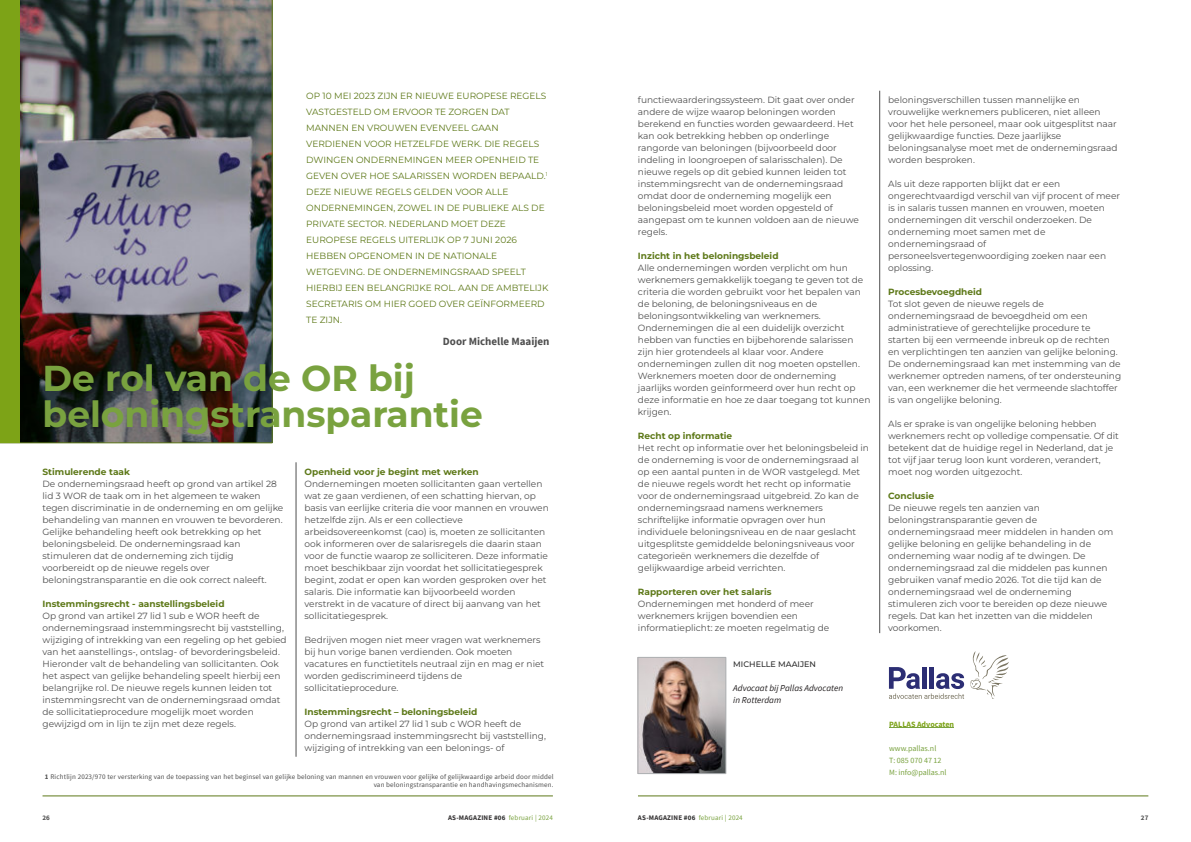
<style>
.page{position:relative;width:1191px;height:842px;background:#fff}
.page>*{position:absolute;margin:0;border:0;box-sizing:border-box;transform-origin:0 0}
.t1{font:700 36px/36px "Montserrat";color:#79a23f}
.t2{font:700 11px "Source Sans Pro";color:#4f4f4f}
.t3{font:9px/12px "Montserrat";color:#4f4f4f}
.t4{font:9px/16px "Montserrat";color:#5e7919}
.t5{font:700 9px "Montserrat";color:#5e7919}
.t6{font:italic 9px/12px "Source Sans Pro";color:#231f20}
.t7{font:8px/12px "Source Sans Pro";color:#79a23f}
.t8{font:700 8px "Source Sans Pro";color:#7da317}
.t9{font:500 8px "Montserrat";color:#2d2d2d}
.t10{font:7px/8px "Source Sans Pro";letter-spacing:.025em;color:#4f4f4f;text-align:right}
.t11{font:7px "Source Sans Pro";letter-spacing:.025em;color:#79a23f}
.t12{font:700 7px "Source Sans Pro";color:#4f4f4f}
.s1{font-weight:700}
.s2{font-weight:700;color:#333132}
.s3{font-weight:700;color:#2d2d2d}
</style>
<div class="page">
<img style="left:20px;top:0;width:252px;height:443px">
<div style="left:0;top:0;width:20px;height:443px;background:#7da317"></div>
<hr style="left:296px;top:462px;width:1px;height:295px;background:#4f4f4f">
<hr style="left:43px;top:795px;width:510px;height:1px;background:#5e7919">
<hr style="left:638px;top:795px;width:510px;height:1px;background:#5e7919">
<hr style="left:879px;top:91px;width:1px;height:542px;background:#4f4f4f">
<svg style="left:889px;top:651px;width:120px;height:48px"></svg>
<hr style="left:889px;top:727px;width:65px;height:1px;background:#79a23f">
<img style="left:640px;top:659px;width:84px;height:113px">
<div style="left:638px;top:657px;width:88px;height:117px;border:1px solid #adb0b2"></div>
<p class="t4" style="left:306px;top:88px;width:244px">OP 10 MEI 2023 ZIJN ER NIEUWE EUROPESE REGELS VASTGESTELD OM ERVOOR TE ZORGEN DAT MANNEN EN VROUWEN EVENVEEL GAAN VERDIENEN VOOR HETZELFDE WERK. DIE REGELS DWINGEN ONDERNEMINGEN MEER OPENHEID TE GEVEN OVER HOE SALARISSEN WORDEN BEPAALD.<sup>1<br></sup>DEZE NIEUWE REGELS GELDEN VOOR ALLE ONDERNEMINGEN, ZOWEL IN DE PUBLIEKE ALS DE PRIVATE SECTOR. NEDERLAND MOET DEZE EUROPESE REGELS UITERLIJK OP 7 JUNI 2026<br>HEBBEN OPGENOMEN IN DE NATIONALE WETGEVING. DE ONDERNEMINGSRAAD SPEELT HIERBIJ EEN BELANGRIJKE ROL. AAN DE AMBTELIJK SECRETARIS OM HIER GOED OVER GEÏNFORMEERD TE ZIJN.</p>
<p class="t2" style="left:443px;top:337px;width:108px">Door Michelle Maaijen</p>
<h1 class="t1" style="left:43px;top:360px;width:442px">De rol van de OR bij beloningstransparantie</h1>
<p class="t5" style="left:43px;top:466px;width:89px">Stimulerende taak</p>
<p class="t3" style="left:43px;top:477px;width:242px">De ondernemingsraad heeft op grond van artikel 28 lid 3 WOR de taak om in het algemeen te waken tegen discriminatie in de onderneming en om gelijke behandeling van mannen en vrouwen te bevorderen.<br>Gelijke behandeling heeft ook betrekking op het beloningsbeleid. De ondernemingsraad kan stimuleren dat de onderneming zich tijdig voorbereidt op de nieuwe regels over beloningstransparantie en die ook correct naleeft.</p>
<p class="t5" style="left:43px;top:598px;width:183px">Instemmingsrecht - aanstellingsbeleid</p>
<p class="t3" style="left:43px;top:609px;width:246px">Op grond van artikel 27 lid 1 sub e WOR heeft de ondernemingsraad instemmingsrecht bij vaststelling, wijziging of intrekking van een regeling op het gebied van het aanstellings-, ontslag- of bevorderingsbeleid.<br>Hieronder valt de behandeling van sollicitanten. Ook het aspect van gelijke behandeling speelt hierbij een belangrijke rol. De nieuwe regels kunnen leiden tot instemmingsrecht van de ondernemingsraad omdat de sollicitatieprocedure mogelijk moet worden gewijzigd om in lijn te zijn met deze regels.</p>
<p class="t5" style="left:304px;top:466px;width:176px">Openheid voor je begint met werken</p>
<p class="t3" style="left:304px;top:477px;width:246px">Ondernemingen moeten sollicitanten gaan vertellen wat ze gaan verdienen, of een schatting hiervan, op basis van eerlijke criteria die voor mannen en vrouwen hetzelfde zijn. Als er een collectieve arbeidsovereenkomst (cao) is, moeten ze sollicitanten ook informeren over de salarisregels die daarin staan voor de functie waarop ze solliciteren. Deze informatie moet beschikbaar zijn voordat het sollicitatiegesprek begint, zodat er open kan worden gesproken over het salaris. Die informatie kan bijvoorbeeld worden verstrekt in de vacature of direct bij aanvang van het sollicitatiegesprek.</p>
<p class="t3" style="left:304px;top:633px;width:241px">Bedrijven mogen niet meer vragen wat werknemers bij hun vorige banen verdienden. Ook moeten vacatures en functietitels neutraal zijn en mag er niet worden gediscrimineerd tijdens de sollicitatieprocedure.</p>
<p class="t5" style="left:304px;top:706px;width:174px">Instemmingsrecht – beloningsbeleid</p>
<p class="t3" style="left:304px;top:717px;width:243px">Op grond van artikel 27 lid 1 sub c WOR heeft de ondernemingsraad instemmingsrecht bij vaststelling, wijziging of intrekking van een belonings- of</p>
<p class="t10" style="left:45px;top:774px;width:510px"><span class="s1">1</span> Richtlijn 2023/970 ter versterking van de toepassing van het beginsel van gelijke beloning van mannen en vrouwen voor gelijke of gelijkwaardige arbeid door middel van beloningstransparantie en handhavingsmechanismen.</p>
<p class="t3" style="left:638px;top:93px;width:222px">functiewaarderingssysteem. Dit gaat over onder andere de wijze waarop beloningen worden berekend en functies worden gewaardeerd. Het kan ook betrekking hebben op onderlinge rangorde van beloningen (bijvoorbeeld door indeling in loongroepen of salarisschalen). De nieuwe regels op dit gebied kunnen leiden tot instemmingsrecht van de ondernemingsraad omdat door de onderneming mogelijk een beloningsbeleid moet worden opgesteld of aangepast om te kunnen voldoen aan de nieuwe regels.</p>
<p class="t5" style="left:638px;top:250px;width:142px">Inzicht in het beloningsbeleid</p>
<p class="t3" style="left:638px;top:261px;width:234px">Alle ondernemingen worden verplicht om hun werknemers gemakkelijk toegang te geven tot de criteria die worden gebruikt voor het bepalen van de beloning, de beloningsniveaus en de beloningsontwikkeling van werknemers.<br>Ondernemingen die al een duidelijk overzicht hebben van functies en bijbehorende salarissen zijn hier grotendeels al klaar voor. Andere ondernemingen zullen dit nog moeten opstellen.<br>Werknemers moeten door de onderneming jaarlijks worden geïnformeerd over hun recht op deze informatie en hoe ze daar toegang tot kunnen krijgen.</p>
<p class="t5" style="left:638px;top:430px;width:96px">Recht op informatie</p>
<p class="t3" style="left:638px;top:441px;width:232px">Het recht op informatie over het beloningsbeleid in de onderneming is voor de ondernemingsraad al op een aantal punten in de WOR vastgelegd. Met de nieuwe regels wordt het recht op informatie voor de ondernemingsraad uitgebreid. Zo kan de ondernemingsraad namens werknemers schriftelijke informatie opvragen over hun individuele beloningsniveau en de naar geslacht uitgesplitste gemiddelde beloningsniveaus voor categorieën werknemers die dezelfde of gelijkwaardige arbeid verrichten.</p>
<p class="t5" style="left:638px;top:586px;width:135px">Rapporteren over het salaris</p>
<p class="t3" style="left:638px;top:597px;width:193px">Ondernemingen met honderd of meer werknemers krijgen bovendien een informatieplicht: ze moeten regelmatig de</p>
<p class="t9" style="left:733px;top:659px;width:84px">MICHELLE MAAIJEN</p>
<p class="t6" style="left:733px;top:682px;width:111px">Advocaat bij Pallas Advocaten in Rotterdam</p>
<p class="t3" style="left:888px;top:93px;width:231px">beloningsverschillen tussen mannelijke en vrouwelijke werknemers publiceren, niet alleen voor het hele personeel, maar ook uitgesplitst naar gelijkwaardige functies. Deze jaarlijkse beloningsanalyse moet met de ondernemingsraad worden besproken.</p>
<p class="t3" style="left:888px;top:177px;width:233px">Als uit deze rapporten blijkt dat er een ongerechtvaardigd verschil van vijf procent of meer is in salaris tussen mannen en vrouwen, moeten ondernemingen dit verschil onderzoeken. De onderneming moet samen met de ondernemingsraad of personeelsvertegenwoordiging zoeken naar een oplossing.</p>
<p class="t5" style="left:888px;top:286px;width:95px">Procesbevoegdheid</p>
<p class="t3" style="left:888px;top:297px;width:234px">Tot slot geven de nieuwe regels de ondernemingsraad de bevoegdheid om een administratieve of gerechtelijke procedure te starten bij een vermeende inbreuk op de rechten en verplichtingen ten aanzien van gelijke beloning.<br>De ondernemingsraad kan met instemming van de werknemer optreden namens, of ter ondersteuning van, een werknemer die het vermeende slachtoffer is van ongelijke beloning.</p>
<p class="t3" style="left:888px;top:417px;width:232px">Als er sprake is van ongelijke beloning hebben werknemers recht op volledige compensatie. Of dit betekent dat de huidige regel in Nederland, dat je tot vijf jaar terug loon kunt vorderen, verandert, moet nog worden uitgezocht.</p>
<p class="t5" style="left:888px;top:490px;width:47px">Conclusie</p>
<p class="t3" style="left:888px;top:501px;width:227px">De nieuwe regels ten aanzien van beloningstransparantie geven de ondernemingsraad meer middelen in handen om gelijke beloning en gelijke behandeling in de onderneming waar nodig af te dwingen. De ondernemingsraad zal die middelen pas kunnen gebruiken vanaf medio 2026. Tot die tijd kan de ondernemingsraad wel de onderneming stimuleren zich voor te bereiden op deze nieuwe regels. Dat kan het inzetten van die middelen voorkomen.</p>
<p class="t8" style="left:889px;top:721px;width:66px">PALLAS Advocaten</p>
<p class="t7" style="left:889px;top:743px;width:59px">www.pallas.nl<br>T: 085 070 47 12<br>M: info@pallas.nl</p>
<p class="t12" style="left:43px;top:814px;width:9px">26</p>
<p class="t11" style="left:448px;top:814px;width:106px"><span class="s2">AS-MAGAZINE</span> <span class="s3">#06</span> februari | 2024</p>
<p class="t11" style="left:638px;top:814px;width:106px"><span class="s2">AS-MAGAZINE</span> <span class="s3">#06</span> februari | 2024</p>
<p class="t12" style="left:1141px;top:814px;width:9px">27</p>
</div>
